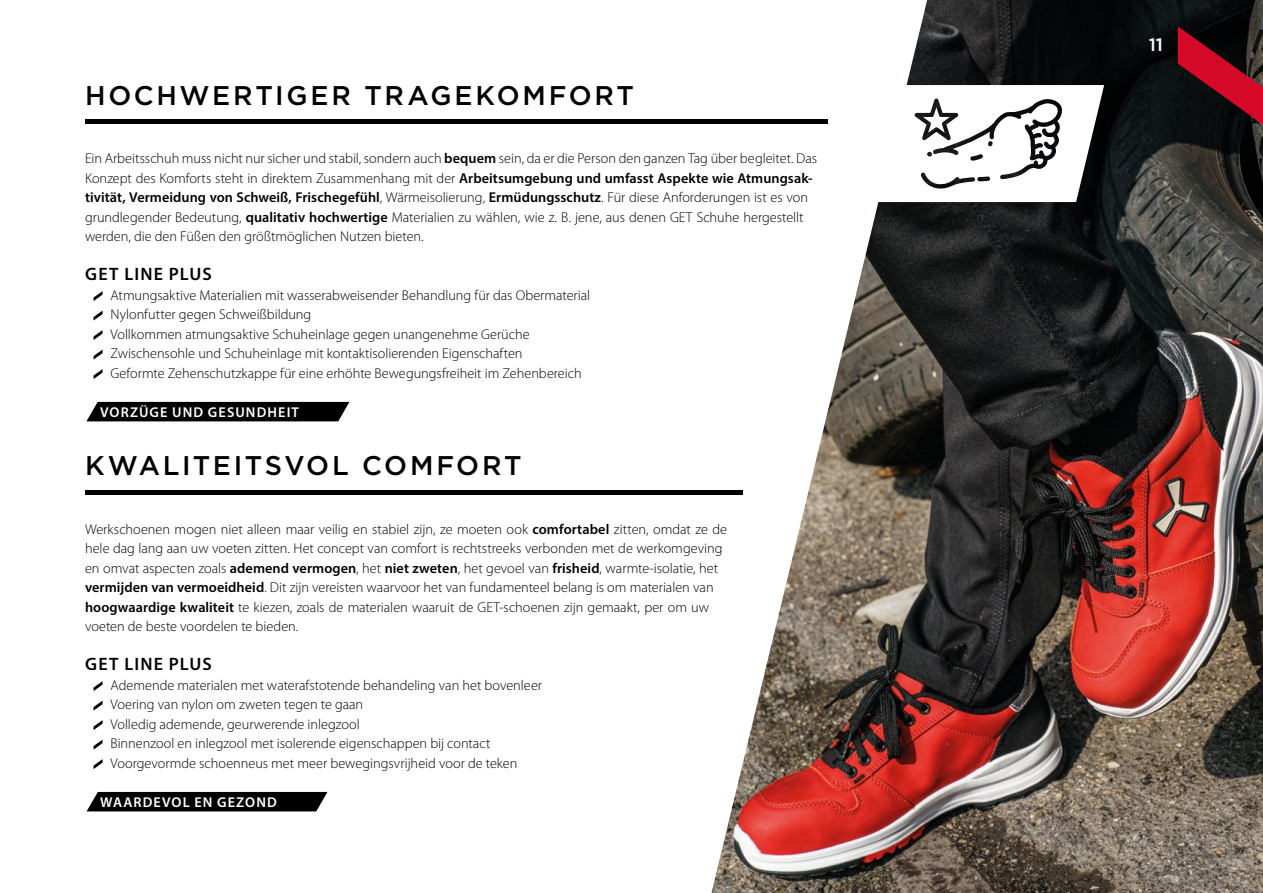
<style>
.page{position:relative;width:1263px;height:893px;background:#fff}
.page>*{position:absolute;margin:0;border:0;box-sizing:border-box;transform-origin:0 0}
.t1{font:500 27px "Gotham";letter-spacing:.095em;color:#000}
.t2{font:600 18px "Myriad Pro";letter-spacing:.065em;color:#000}
.t3{font:500 18px "Gotham";color:#fff}
.t4{font:300 14.25px/19.5px "Myriad Pro";letter-spacing:-.005em;color:#000}
.t5{font:600 14.25px "Myriad Pro";letter-spacing:.08em;color:#fff}
.s1{font-weight:600}
</style>
<div class="page">
<img style="left:711px;top:0;width:552px;height:893px">
<svg style="left:866px;top:85px;width:238px;height:117px"></svg>
<div style="left:86px;top:402px;width:263px;height:19px;background:#000"></div>
<div style="left:87px;top:792px;width:240px;height:19px;background:#000"></div>
<div style="left:85px;top:119px;width:742px;height:5px;background:#000"></div>
<svg style="left:94px;top:291px;width:9px;height:10px"></svg>
<svg style="left:94px;top:311px;width:9px;height:10px"></svg>
<svg style="left:94px;top:330px;width:9px;height:10px"></svg>
<svg style="left:94px;top:350px;width:9px;height:10px"></svg>
<svg style="left:94px;top:369px;width:9px;height:10px"></svg>
<div style="left:85px;top:490px;width:657px;height:5px;background:#000"></div>
<svg style="left:94px;top:681px;width:9px;height:10px"></svg>
<svg style="left:94px;top:701px;width:9px;height:10px"></svg>
<svg style="left:94px;top:720px;width:9px;height:10px"></svg>
<svg style="left:94px;top:740px;width:9px;height:10px"></svg>
<svg style="left:94px;top:759px;width:9px;height:10px"></svg>
<svg style="left:1178px;top:26px;width:85px;height:108px;background:#550f19"></svg>
<h1 class="t1" style="left:85px;top:77px;width:550px">HOCHWERTIGER TRAGEKOMFORT</h1>
<p class="t4" style="left:85px;top:149px;width:733px">Ein Arbeitsschuh muss nicht nur sicher und stabil, sondern auch <span class="s1">bequem</span> sein, da er die Person den ganzen Tag über begleitet. Das Konzept des Komforts steht in direktem Zusammenhang mit der <span class="s1">Arbeitsumgebung und umfasst Aspekte wie Atmungsak&shy;tivität, Vermeidung von Schweiß, Frischegefühl</span>, Wärmeisolierung, <span class="s1">Ermüdungsschutz</span>. Für diese Anforderungen ist es von grundlegender Bedeutung, <span class="s1">qualitativ hochwertige</span> Materialien zu wählen, wie z. B. jene, aus denen GET Schuhe hergestellt werden, die den Füßen den größtmöglichen Nutzen bieten.</p>
<p class="t2" style="left:85px;top:263px;width:128px">GET LINE PLUS</p>
<p class="t4" style="left:111px;top:285px;width:481px">Atmungsaktive Materialien mit wasserabweisender Behandlung für das Obermaterial Nylonfutter gegen Schweißbildung<br>Vollkommen atmungsaktive Schuheinlage gegen unangenehme Gerüche Zwischensohle und Schuheinlage mit kontaktisolierenden Eigenschaften<br>Geformte Zehenschutzkappe für eine erhöhte Bewegungsfreiheit im Zehenbereich</p>
<p class="t5" style="left:100px;top:403px;width:200px">VORZÜGE UND GESUNDHEIT</p>
<h1 class="t1" style="left:85px;top:448px;width:438px">KWALITEITSVOL COMFORT</h1>
<p class="t4" style="left:85px;top:519px;width:643px">Werkschoenen mogen niet alleen maar veilig en stabiel zijn, ze moeten ook <span class="s1">comfortabel</span> zitten, omdat ze de hele dag lang aan uw voeten zitten. Het concept van comfort is rechtstreeks verbonden met de werkomgeving en omvat aspecten zoals <span class="s1">ademend vermogen</span>, het <span class="s1">niet zweten</span>, het gevoel van <span class="s1">frisheid</span>, warmte-isolatie, het <span class="s1">vermijden van vermoeidheid</span>. Dit zijn vereisten waarvoor het van fundamenteel belang is om materialen van <span class="s1">hoogwaardige kwaliteit</span> te kiezen, zoals de materialen waaruit de GET-schoenen zijn gemaakt, per om uw voeten de beste voordelen te bieden.</p>
<p class="t2" style="left:85px;top:653px;width:128px">GET LINE PLUS</p>
<p class="t4" style="left:111px;top:675px;width:433px">Ademende materialen met waterafstotende behandeling van het bovenleer Voering van nylon om zweten tegen te gaan<br>Volledig ademende, geurwerende inlegzool<br>Binnenzool en inlegzool met isolerende eigenschappen bij contact Voorgevormde schoenneus met meer bewegingsvrijheid voor de teken</p>
<p class="t5" style="left:100px;top:793px;width:178px">WAARDEVOL EN GEZOND</p>
<p class="t3" style="left:1149px;top:33px;width:16px">11</p>
</div>
